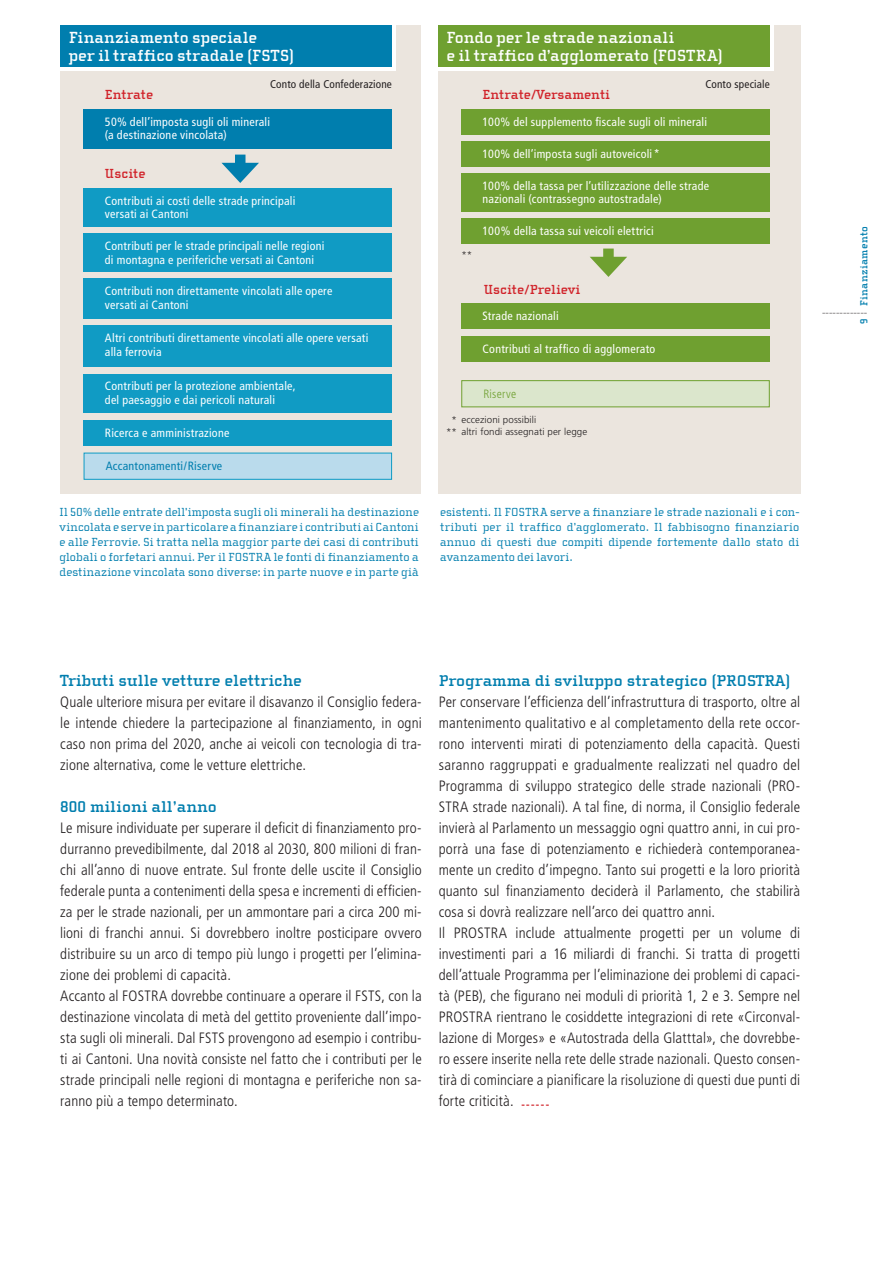
<style>
.page{position:relative;width:893px;height:1263px;background:#fff}
.page>*{position:absolute;margin:0;border:0;box-sizing:border-box;transform-origin:0 0}
.t1{font:700 16.5px/18px "Cholla Slab";letter-spacing:.005em;color:#fff}
.t2{font:700 16.5px "Cholla Slab";color:#007eae}
.t3{font:700 16.05px "Cholla Slab";color:#007eae}
.t4{font:300 condensed 15px/21px "Frutiger LT Std";letter-spacing:.01em;color:#231f20}
.t5{font:700 13.5px "Cholla Slab";color:#d1232a}
.t6{font:condensed 12px/13.5px "Frutiger LT Std";letter-spacing:.02em;color:#fff}
.t7{font:12px/15px "Cholla Slab";letter-spacing:.01em;color:#007eae;text-align:justify}
.t8{font:condensed 12px "Frutiger LT Std";letter-spacing:.02em;color:#007eae}
.t9{font:300 condensed 12px "Frutiger LT Std";letter-spacing:.02em;color:#6fa030}
.t10{font:condensed 11.25px "Frutiger LT Std";letter-spacing:.01em;color:#231f20}
.t11{font:700 10.5px "Cholla Slab";letter-spacing:.035em;color:#007eae}
.t12{font:100 10.5px "Cholla Slab";color:#231f20}
.t13{font:300 9.75px/12px "Frutiger LT Std";letter-spacing:.01em;color:#231f20}
</style>
<div class="page">
<div style="left:60px;top:26px;width:361px;height:468px;background:#ebe5de"></div>
<div style="left:84px;top:188px;width:308px;height:39px;background:#109bc4"></div>
<div style="left:84px;top:233px;width:308px;height:39px;background:#109bc4"></div>
<div style="left:84px;top:279px;width:308px;height:40px;background:#109bc4"></div>
<div style="left:84px;top:326px;width:308px;height:41px;background:#109bc4"></div>
<div style="left:84px;top:374px;width:308px;height:39px;background:#109bc4"></div>
<div style="left:84px;top:420px;width:308px;height:25px;background:#109bc4"></div>
<div style="left:84px;top:453px;width:308px;height:26px;background:#badbec"></div>
<div style="left:84px;top:453px;width:308px;height:27px;border:1px solid #109bc4"></div>
<div style="left:60px;top:26px;width:336px;height:45px;background:#fff"></div>
<div style="left:60px;top:26px;width:332px;height:41px;background:#007eae"></div>
<div style="left:84px;top:109px;width:308px;height:40px;background:#007eae"></div>
<div style="left:235px;top:155px;width:10px;height:16px;background:#007eae"></div>
<svg style="left:221px;top:163px;width:38px;height:20px"></svg>
<div style="left:438px;top:26px;width:362px;height:468px;background:#ebe5de"></div>
<div style="left:438px;top:26px;width:336px;height:45px;background:#fff"></div>
<div style="left:438px;top:26px;width:332px;height:41px;background:#6fa030"></div>
<div style="left:603px;top:249px;width:11px;height:16px;background:#6fa030"></div>
<svg style="left:590px;top:257px;width:37px;height:20px"></svg>
<div style="left:461px;top:141px;width:309px;height:26px;background:#6fa030"></div>
<div style="left:461px;top:173px;width:309px;height:39px;background:#6fa030"></div>
<div style="left:461px;top:218px;width:309px;height:26px;background:#6fa030"></div>
<div style="left:461px;top:303px;width:309px;height:26px;background:#6fa030"></div>
<div style="left:461px;top:336px;width:309px;height:26px;background:#6fa030"></div>
<div style="left:462px;top:381px;width:307px;height:26px;background:#dbe6cc"></div>
<div style="left:461px;top:380px;width:309px;height:27px;border:1px solid #6fa030"></div>
<div style="left:461px;top:109px;width:309px;height:26px;background:#6fa030"></div>
<p class="t1" style="left:69px;top:28px;width:227px">Finanziamento speciale<br>per il traffico stradale (FSTS)</p>
<p class="t10" style="left:270px;top:78px;width:123px">Conto della Confederazione</p>
<p class="t6" style="left:105px;top:115px;width:167px">50% dell’imposta sugli oli minerali (a destinazione vincolata)</p>
<p class="t5" style="left:105px;top:87px;width:50px">Entrate</p>
<p class="t5" style="left:105px;top:166px;width:42px">Uscite</p>
<p class="t6" style="left:105px;top:194px;width:192px">Contributi ai costi delle strade principali versati ai Cantoni</p>
<p class="t6" style="left:105px;top:239px;width:221px">Contributi per le strade principali nelle regioni di montagna e periferiche versati ai Cantoni</p>
<p class="t6" style="left:105px;top:285px;width:229px">Contributi non direttamente vincolati alle opere versati ai Cantoni</p>
<p class="t6" style="left:105px;top:332px;width:265px">Altri contributi direttamente vincolati alle opere versati alla ferrovia</p>
<p class="t6" style="left:105px;top:380px;width:192px">Contributi per la protezione ambientale, del paesaggio e dai pericoli naturali</p>
<p class="t6" style="left:105px;top:426px;width:126px">Ricerca e amministrazione</p>
<p class="t8" style="left:106px;top:459px;width:118px">Accantonamenti/Riserve</p>
<p class="t1" style="left:446px;top:28px;width:278px">Fondo per le strade nazionali<br>e il traffico d’agglomerato (FOSTRA)</p>
<p class="t10" style="left:705px;top:78px;width:66px">Conto speciale</p>
<p class="t5" style="left:483px;top:87px;width:129px">Entrate/Versamenti</p>
<p class="t6" style="left:483px;top:115px;width:226px">100% del supplemento fiscale sugli oli minerali</p>
<p class="t13" style="left:461px;top:249px;width:12px">**</p>
<p class="t6" style="left:483px;top:147px;width:179px">100% dell’imposta sugli autoveicoli *</p>
<p class="t6" style="left:483px;top:179px;width:228px">100% della tassa per l’utilizzazione delle strade nazionali (contrassegno autostradale)</p>
<p class="t6" style="left:483px;top:224px;width:173px">100% della tassa sui veicoli elettrici</p>
<p class="t5" style="left:484px;top:282px;width:98px">Uscite/Prelievi</p>
<p class="t6" style="left:483px;top:309px;width:78px">Strade nazionali</p>
<p class="t6" style="left:483px;top:342px;width:174px">Contributi al traffico di agglomerato</p>
<p class="t9" style="left:483px;top:387px;width:34px">Riserve</p>
<p class="t13" style="left:446px;top:414px;width:143px;text-indent:6px">* eccezioni possibili<br>** altri fondi assegnati per legge</p>
<p class="t7" style="left:60px;top:505px;width:361px">Il 50% delle entrate dell’imposta sugli oli minerali ha destinazione vincolata e serve in particolare a finanziare i contributi ai Cantoni e alle Ferrovie. Si tratta nella maggior parte dei casi di contributi globali o forfetari annui. Per il FOSTRA le fonti di finanziamento a destinazione vincolata sono diverse: in parte nuove e in parte già</p>
<p class="t7" style="left:440px;top:505px;width:361px">esistenti. Il FOSTRA serve a finanziare le strade nazionali e i con&shy;tributi per il traffico d’agglomerato. Il fabbisogno finanziario annuo di questi due compiti dipende fortemente dallo stato di avanzamento dei lavori.</p>
<p class="t11" style="left:858px;top:306px;width:82px;rotate:-90deg">Finanziamento</p>
<p class="t12" style="left:822px;top:307px;width:47px">-------------</p>
<p class="t11" style="left:858px;top:324px;width:7px;rotate:-90deg">9</p>
<p class="t2" style="left:60px;top:671px;width:243px">Tributi sulle vetture elettriche</p>
<p class="t4" style="left:60px;top:691px;width:363px;text-align:justify">Quale ulteriore misura per evitare il disavanzo il Consiglio federa&shy;le intende chiedere la partecipazione al finanziamento, in ogni caso non prima del 2020, anche ai veicoli con tecnologia di tra&shy;zione alternativa, come le vetture elettriche.</p>
<p class="t3" style="left:60px;top:797px;width:158px">800 milioni all’anno</p>
<p class="t4" style="left:60px;top:817px;width:363px">Le misure individuate per superare il deficit di finanziamento pro&shy;durranno prevedibilmente, dal 2018 al 2030, 800 milioni di fran&shy;chi all’anno di nuove entrate. Sul fronte delle uscite il Consiglio federale punta a contenimenti della spesa e incrementi di efficien&shy;za per le strade nazionali, per un ammontare pari a circa 200 mi&shy;lioni di franchi annui. Si dovrebbero inoltre posticipare ovvero distribuire su un arco di tempo più lungo i progetti per l’elimina&shy;zione dei problemi di capacità.<br>Accanto al FOSTRA dovrebbe continuare a operare il FSTS, con la destinazione vincolata di metà del gettito proveniente dall’impo&shy;sta sugli oli minerali. Dal FSTS provengono ad esempio i contribu&shy;ti ai Cantoni. Una novità consiste nel fatto che i contributi per le strade principali nelle regioni di montagna e periferiche non sa&shy;ranno più a tempo determinato.</p>
<p class="t3" style="left:439px;top:671px;width:353px">Programma di sviluppo strategico (PROSTRA)</p>
<p class="t4" style="left:439px;top:691px;width:363px">Per conservare l’efficienza dell’infrastruttura di trasporto, oltre al mantenimento qualitativo e al completamento della rete occor&shy;rono interventi mirati di potenziamento della capacità. Questi saranno raggruppati e gradualmente realizzati nel quadro del Programma di sviluppo strategico delle strade nazionali (PRO-STRA strade nazionali). A tal fine, di norma, il Consiglio federale invierà al Parlamento un messaggio ogni quattro anni, in cui pro&shy;porrà una fase di potenziamento e richiederà contemporanea&shy;mente un credito d’impegno. Tanto sui progetti e la loro priorità quanto sul finanziamento deciderà il Parlamento, che stabilirà cosa si dovrà realizzare nell’arco dei quattro anni.<br>Il PROSTRA include attualmente progetti per un volume di investimenti pari a 16 miliardi di franchi. Si tratta di progetti dell’attuale Programma per l’eliminazione dei problemi di capaci&shy;tà (PEB), che figurano nei moduli di priorità 1, 2 e 3. Sempre nel PROSTRA rientrano le cosiddette integrazioni di rete «Circonval&shy;lazione di Morges» e «Autostrada della Glatttal», che dovrebbe&shy;ro essere inserite nella rete delle strade nazionali. Questo consen&shy;tirà di cominciare a pianificare la risoluzione di questi due punti di forte criticità. <sub>------</sub></p>
</div>
